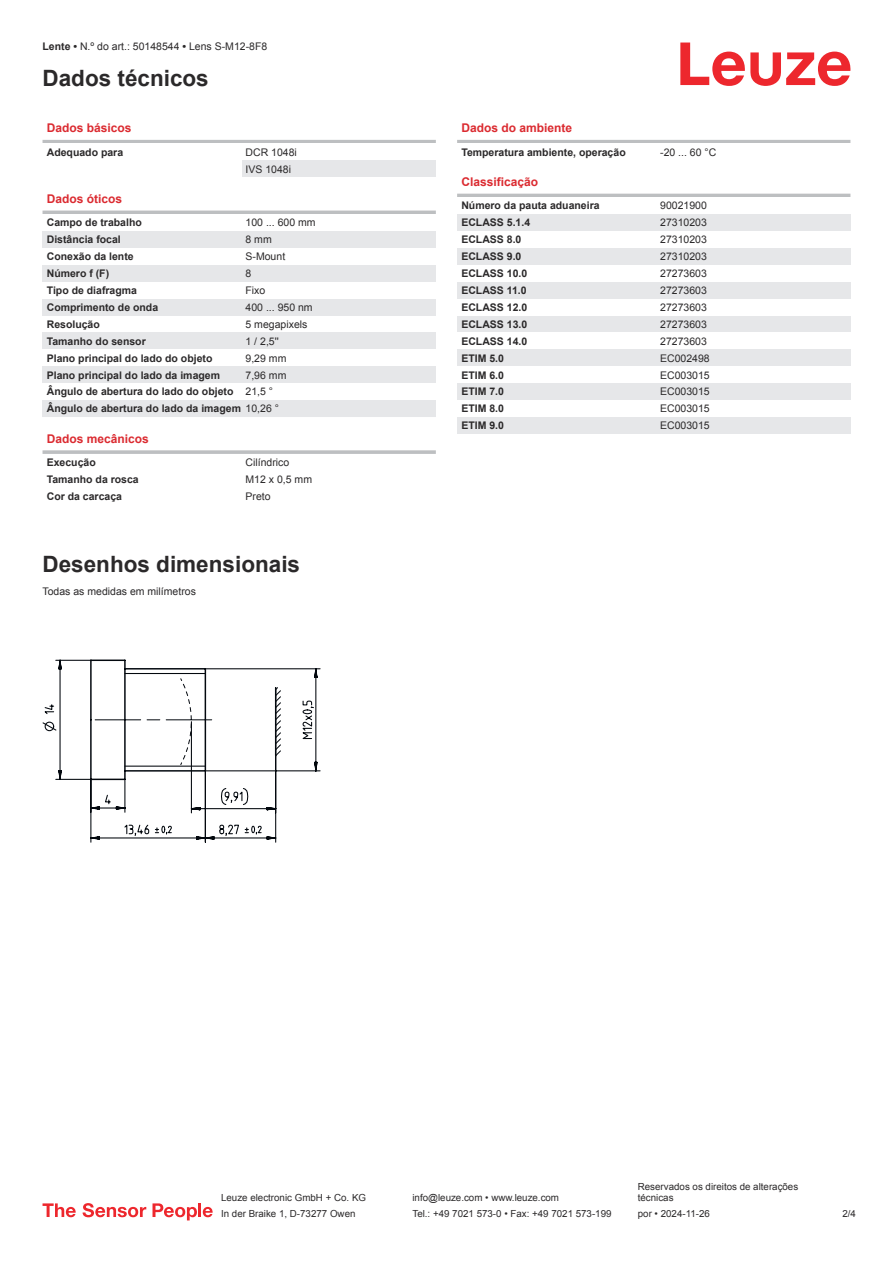
<style>
.page{position:relative;width:893px;height:1263px;background:#fff}
.page>*{position:absolute;margin:0;border:0;box-sizing:border-box;transform-origin:0 0}
.t1{font:700 22.5px "Arial";color:#2b292a}
.t2{font:700 12px "Arial";color:#db2a30}
.t3{font:700 10.5px/17px "Arial";color:#2b292a}
.t4{font:10.5px/17px "Arial";color:#2b292a}
.t5{font:9.75px/11.7px "Arial";color:#2b292a}
.s1{font-weight:700}
.s2{font-weight:400}
</style>
<div class="page">
<svg style="left:680px;top:43px;width:170px;height:43px"></svg>
<hr style="left:43px;top:140px;width:393px;height:3px;background:#bdbfc1">
<div style="left:242px;top:160px;width:194px;height:17px;background:#e6e7e9"></div>
<hr style="left:43px;top:211px;width:393px;height:3px;background:#bdbfc1">
<div style="left:43px;top:231px;width:199px;height:17px;background:#e6e7e9"></div>
<div style="left:242px;top:231px;width:194px;height:17px;background:#e6e7e9"></div>
<div style="left:43px;top:265px;width:199px;height:17px;background:#e6e7e9"></div>
<div style="left:242px;top:265px;width:194px;height:17px;background:#e6e7e9"></div>
<div style="left:43px;top:299px;width:199px;height:17px;background:#e6e7e9"></div>
<div style="left:242px;top:299px;width:194px;height:17px;background:#e6e7e9"></div>
<div style="left:43px;top:332px;width:199px;height:17px;background:#e6e7e9"></div>
<div style="left:242px;top:332px;width:194px;height:17px;background:#e6e7e9"></div>
<div style="left:43px;top:366px;width:199px;height:17px;background:#e6e7e9"></div>
<div style="left:242px;top:366px;width:194px;height:17px;background:#e6e7e9"></div>
<div style="left:43px;top:400px;width:199px;height:17px;background:#e6e7e9"></div>
<div style="left:242px;top:400px;width:194px;height:17px;background:#e6e7e9"></div>
<svg style="left:43px;top:450px;width:393px;height:4px;background:#c3c5c7"></svg>
<hr style="left:457px;top:140px;width:393px;height:3px;background:#bdbfc1">
<hr style="left:457px;top:194px;width:393px;height:3px;background:#bdbfc1">
<div style="left:457px;top:214px;width:200px;height:17px;background:#e6e7e9"></div>
<div style="left:657px;top:214px;width:193px;height:17px;background:#e6e7e9"></div>
<div style="left:457px;top:248px;width:200px;height:17px;background:#e6e7e9"></div>
<div style="left:657px;top:248px;width:193px;height:17px;background:#e6e7e9"></div>
<div style="left:457px;top:282px;width:200px;height:17px;background:#e6e7e9"></div>
<div style="left:657px;top:282px;width:193px;height:17px;background:#e6e7e9"></div>
<div style="left:457px;top:316px;width:200px;height:16px;background:#e6e7e9"></div>
<div style="left:657px;top:316px;width:193px;height:16px;background:#e6e7e9"></div>
<div style="left:457px;top:349px;width:200px;height:17px;background:#e6e7e9"></div>
<div style="left:657px;top:349px;width:193px;height:17px;background:#e6e7e9"></div>
<div style="left:457px;top:383px;width:200px;height:17px;background:#e6e7e9"></div>
<div style="left:657px;top:383px;width:193px;height:17px;background:#e6e7e9"></div>
<div style="left:457px;top:417px;width:200px;height:17px;background:#e6e7e9"></div>
<div style="left:657px;top:417px;width:193px;height:17px;background:#e6e7e9"></div>
<svg style="left:43px;top:1203px;width:33px;height:14px"></svg>
<svg style="left:83px;top:1203px;width:63px;height:14px"></svg>
<svg style="left:153px;top:1203px;width:44px;height:17px"></svg>
<hr style="left:198px;top:1203px;width:3px;height:14px;background:#ed272d">
<svg style="left:203px;top:1207px;width:10px;height:10px"></svg>
<svg style="left:43px;top:659px;width:278px;height:184px"></svg>
<p class="t4" style="left:43px;top:39px;width:226px"><span class="s1">Lente •</span> N.º do art.: 50148544 <span class="s1">•</span> Lens S-M12-8F8</p>
<h1 class="t1" style="left:43px;top:70px;width:168px">Dados técnicos</h1>
<p class="t2" style="left:47px;top:123px;width:86px">Dados básicos</p>
<p class="t3" style="left:47px;top:144px;width:78px">Adequado para</p>
<p class="t4" style="left:246px;top:144px;width:53px">DCR 1048i<br>IVS 1048i</p>
<p class="t2" style="left:47px;top:194px;width:77px">Dados óticos</p>
<p class="t3" style="left:47px;top:215px;width:97px">Campo de trabalho</p>
<p class="t4" style="left:246px;top:215px;width:72px">100 ... 600 mm</p>
<p class="t3" style="left:47px;top:232px;width:76px">Distância focal</p>
<p class="t4" style="left:246px;top:232px;width:28px">8 mm</p>
<p class="t3" style="left:47px;top:249px;width:88px">Conexão da lente</p>
<p class="t4" style="left:246px;top:249px;width:41px">S-Mount</p>
<p class="t3" style="left:47px;top:266px;width:64px">Número f (F)</p>
<p class="t4" style="left:246px;top:266px;width:7px">8</p>
<p class="t3" style="left:47px;top:283px;width:92px">Tipo de diafragma</p>
<p class="t4" style="left:246px;top:283px;width:21px">Fixo</p>
<p class="t3" style="left:47px;top:300px;width:113px">Comprimento de onda</p>
<p class="t4" style="left:246px;top:300px;width:69px">400 ... 950 nm</p>
<p class="t3" style="left:47px;top:317px;width:55px">Resolução</p>
<p class="t4" style="left:246px;top:317px;width:63px">5 megapixels</p>
<p class="t3" style="left:47px;top:333px;width:100px">Tamanho do sensor</p>
<p class="t4" style="left:246px;top:333px;width:35px">1 / 2,5''</p>
<p class="t3" style="left:47px;top:350px;width:167px">Plano principal do lado do objeto</p>
<p class="t4" style="left:246px;top:350px;width:42px">9,29 mm</p>
<p class="t3" style="left:47px;top:367px;width:175px">Plano principal do lado da imagem</p>
<p class="t3" style="left:47px;top:367px;width:241px;text-indent:199px"><span class="s2">7,96 mm<br></span>Ângulo de abertura do lado do objeto <span class="s2">21,5 °<br></span>Ângulo de abertura do lado da imagem <span class="s2">10,26 °</span></p>
<p class="t2" style="left:47px;top:434px;width:104px">Dados mecânicos</p>
<p class="t3" style="left:47px;top:455px;width:51px">Execução</p>
<p class="t4" style="left:246px;top:455px;width:45px">Cilíndrico</p>
<p class="t3" style="left:47px;top:472px;width:93px">Tamanho da rosca</p>
<p class="t4" style="left:246px;top:472px;width:68px">M12 x 0,5 mm</p>
<p class="t3" style="left:47px;top:489px;width:77px">Cor da carcaça</p>
<p class="t4" style="left:246px;top:489px;width:27px">Preto</p>
<h1 class="t1" style="left:43px;top:555px;width:259px">Desenhos dimensionais</h1>
<p class="t4" style="left:43px;top:583px;width:155px">Todas as medidas em milímetros</p>
<p class="t2" style="left:461px;top:123px;width:112px">Dados do ambiente</p>
<p class="t3" style="left:461px;top:144px;width:166px">Temperatura ambiente, operação</p>
<p class="t4" style="left:660px;top:144px;width:58px">-20 ... 60 °C</p>
<p class="t2" style="left:461px;top:177px;width:78px">Classificação</p>
<p class="t3" style="left:461px;top:198px;width:140px">Número da pauta aduaneira</p>
<p class="t4" style="left:660px;top:198px;width:48px">90021900</p>
<p class="t3" style="left:461px;top:215px;width:70px">ECLASS 5.1.4</p>
<p class="t4" style="left:660px;top:215px;width:48px">27310203</p>
<p class="t3" style="left:461px;top:232px;width:62px">ECLASS 8.0</p>
<p class="t4" style="left:660px;top:232px;width:48px">27310203</p>
<p class="t3" style="left:461px;top:249px;width:62px">ECLASS 9.0</p>
<p class="t4" style="left:660px;top:249px;width:48px">27310203</p>
<p class="t3" style="left:461px;top:266px;width:67px">ECLASS 10.0</p>
<p class="t4" style="left:660px;top:266px;width:48px">27273603</p>
<p class="t3" style="left:461px;top:283px;width:67px">ECLASS 11.0</p>
<p class="t4" style="left:660px;top:283px;width:48px">27273603</p>
<p class="t3" style="left:461px;top:300px;width:67px">ECLASS 12.0</p>
<p class="t4" style="left:660px;top:300px;width:48px">27273603</p>
<p class="t3" style="left:461px;top:317px;width:67px">ECLASS 13.0</p>
<p class="t4" style="left:660px;top:317px;width:48px">27273603</p>
<p class="t3" style="left:461px;top:333px;width:67px">ECLASS 14.0</p>
<p class="t4" style="left:660px;top:333px;width:48px">27273603</p>
<p class="t3" style="left:461px;top:350px;width:44px">ETIM 5.0</p>
<p class="t4" style="left:660px;top:350px;width:51px">EC002498</p>
<p class="t3" style="left:461px;top:367px;width:44px">ETIM 6.0</p>
<p class="t4" style="left:660px;top:367px;width:51px">EC003015</p>
<p class="t3" style="left:461px;top:384px;width:44px">ETIM 7.0</p>
<p class="t4" style="left:660px;top:384px;width:51px">EC003015</p>
<p class="t3" style="left:461px;top:401px;width:44px">ETIM 8.0</p>
<p class="t4" style="left:660px;top:401px;width:51px">EC003015</p>
<p class="t3" style="left:461px;top:418px;width:44px">ETIM 9.0</p>
<p class="t4" style="left:660px;top:418px;width:51px">EC003015</p>
<p class="t5" style="left:221px;top:1193px;width:146px">Leuze electronic GmbH + Co. KG</p>
<p class="t5" style="left:412px;top:1193px;width:148px">info@leuze.com • www.leuze.com</p>
<p class="t5" style="left:638px;top:1181px;width:162px">Reservados os direitos de alterações técnicas</p>
<p class="t5" style="left:221px;top:1209px;width:136px">In der Braike 1, D-73277 Owen</p>
<p class="t5" style="left:412px;top:1209px;width:201px">Tel.: +49 7021 573-0 • Fax: +49 7021 573-199</p>
<p class="t5" style="left:638px;top:1209px;width:74px">por • 2024-11-26</p>
<p class="t5" style="left:842px;top:1209px;width:15px">2 /4</p>
</div>
